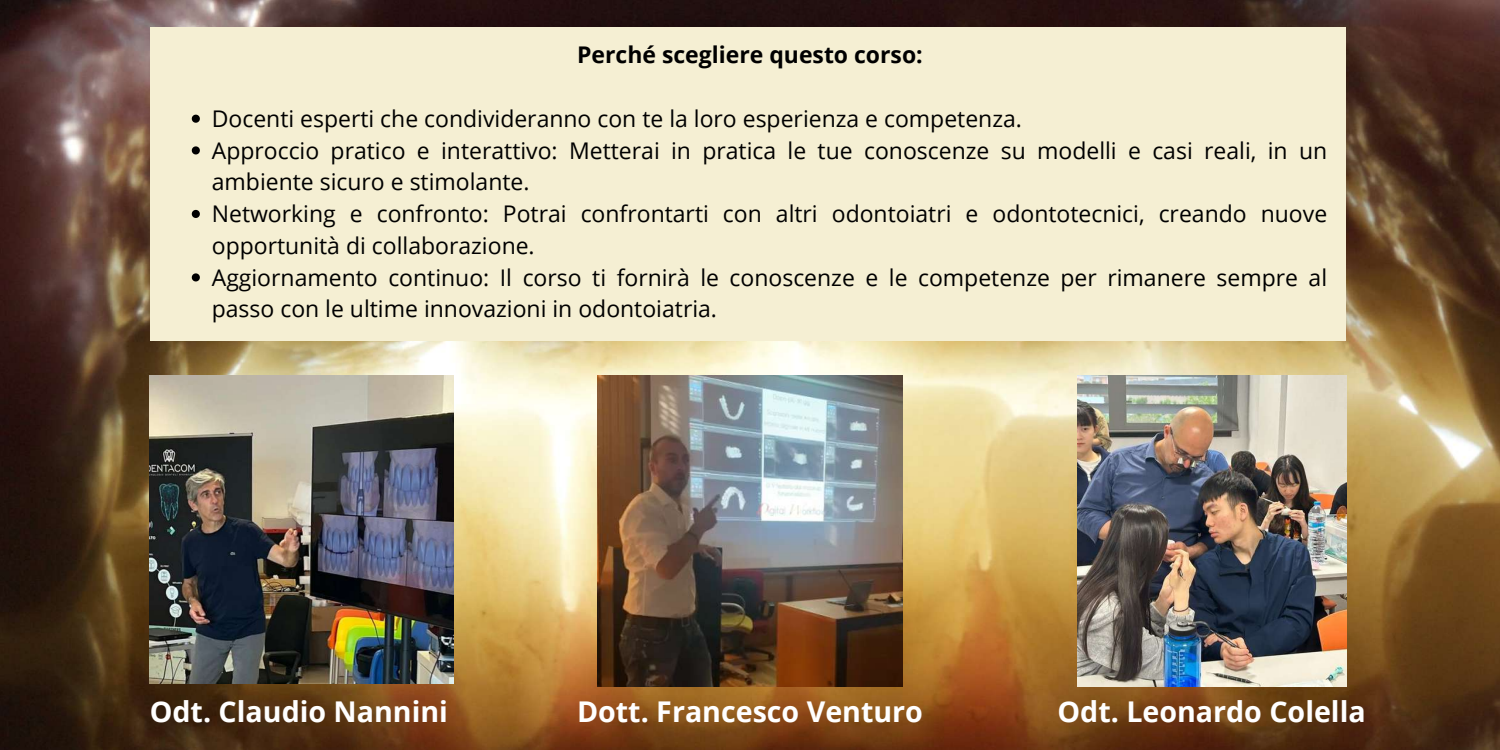
<style>
.page{position:relative;width:1500px;height:750px;background:#fff}
.page>*{position:absolute;margin:0;border:0;box-sizing:border-box;transform-origin:0 0}
.t1{font:700 28.6px "Open Sans";color:#fff}
.t2{font:23px/31.7px "Open Sans";color:#000}
.t3{font:700 23px "Open Sans";color:#000}
</style>
<div class="page">
<img style="left:0;top:0;width:1500px;height:750px">
<img style="left:1077px;top:375px;width:269px;height:312px">
<div style="left:150px;top:27px;width:1196px;height:314px;background:#f5efd3"></div>
<img style="left:598px;top:375px;width:304px;height:312px">
<img style="left:150px;top:375px;width:304px;height:309px">
<svg style="left:192px;top:115px;width:8px;height:8px"></svg>
<svg style="left:192px;top:146px;width:8px;height:8px"></svg>
<svg style="left:192px;top:210px;width:8px;height:8px"></svg>
<svg style="left:192px;top:273px;width:8px;height:8px"></svg>
<p class="t3" style="left:577px;top:39px;width:347px">Perché scegliere questo corso:</p>
<p class="t2" style="left:212px;top:102px;width:1117px">Docenti esperti che condivideranno con te la loro esperienza e competenza.<br>Approccio pratico e interattivo: Metterai in pratica le tue conoscenze su modelli e casi reali, in un ambiente sicuro e stimolante.<br>Networking e confronto: Potrai confrontarti con altri odontoiatri e odontotecnici, creando nuove opportunità di collaborazione.<br>Aggiornamento continuo: Il corso ti fornirà le conoscenze e le competenze per rimanere sempre al passo con le ultime innovazioni in odontoiatria.</p>
<p class="t1" style="left:150px;top:692px;width:300px">Odt. Claudio Nannini</p>
<p class="t1" style="left:577px;top:692px;width:347px">Dott. Francesco Venturo</p>
<p class="t1" style="left:1057px;top:692px;width:310px">Odt. Leonardo Colella</p>
</div>
